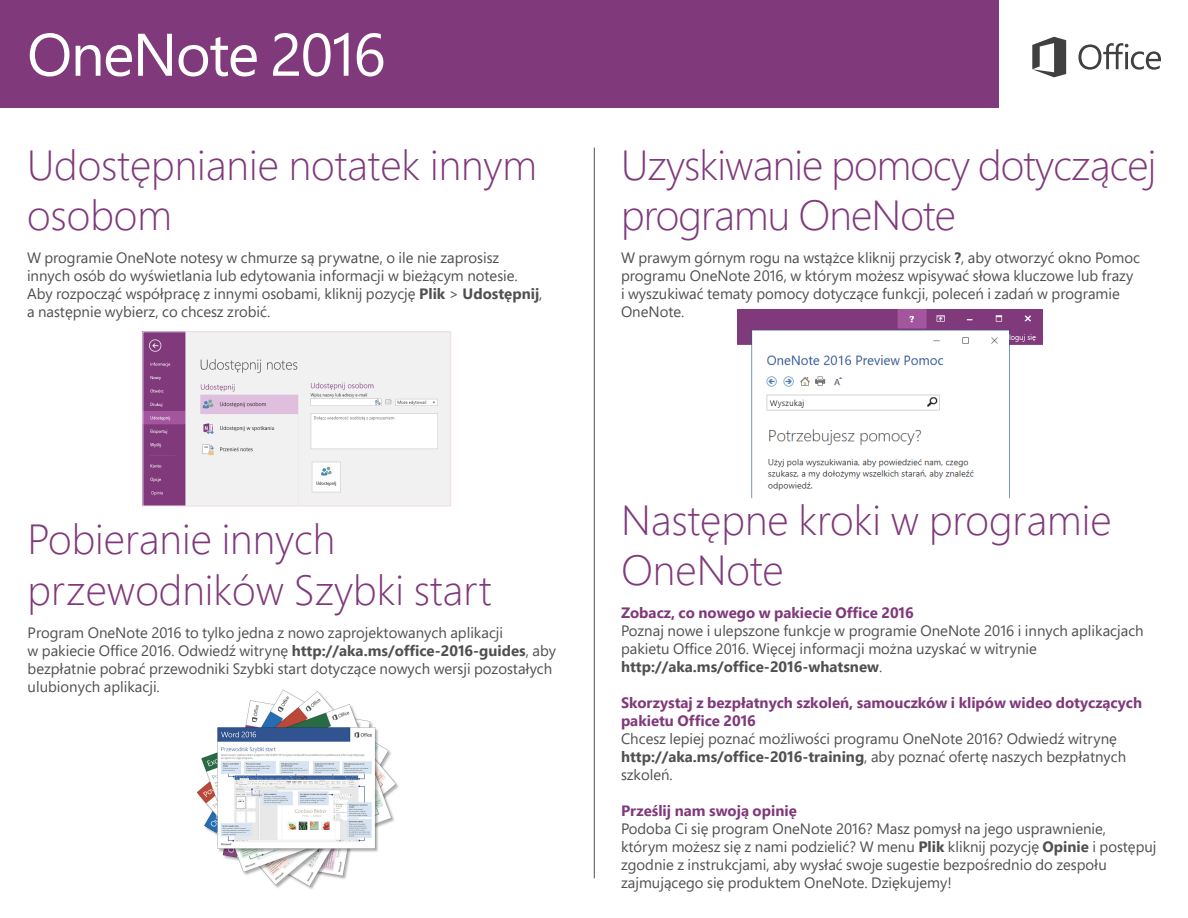
<style>
.page{position:relative;width:1188px;height:918px;background:#fff}
.page>*{position:absolute;margin:0;border:0;box-sizing:border-box;transform-origin:0 0}
.t1{font:60px "Segoe Pro";letter-spacing:-.025em;color:#fff}
.t2{font:300 42px/50.4px "Segoe Pro";color:#80397b}
.t3{font:300 42px/50.4px "Segoe Pro";letter-spacing:-.02em;color:#80397b}
.t4{font:15px/18px "Segoe Pro";color:#505050}
.t5{font:700 15px/18px "Segoe Pro";color:#80397b}
.s1{font-weight:700}
</style>
<div class="page">
<div style="left:0;top:0;width:999px;height:108px;background:#80397b"></div>
<svg style="left:1078px;top:43px;width:83px;height:27px"></svg>
<svg style="left:1032px;top:37px;width:34px;height:40px"></svg>
<hr style="left:594px;top:148px;width:1px;height:730px;background:#505050">
<img style="left:145px;top:334px;width:304px;height:170px">
<div style="left:143px;top:332px;width:308px;height:174px;border:1px solid #f0daee"></div>
<img style="left:737px;top:309px;width:305px;height:188px">
<img style="left:197px;top:689px;width:202px;height:200px">
<h1 class="t1" style="left:27px;top:13px;width:360px">OneNote 2016</h1>
<p class="t2" style="left:27px;top:139px;width:512px">Udostępnianie notatek innym osobom</p>
<p class="t4" style="left:27px;top:249px;width:517px">W programie OneNote notesy w chmurze są prywatne, o ile nie zaprosisz innych osób do wyświetlania lub edytowania informacji w bieżącym notesie.<br>Aby rozpocząć współpracę z innymi osobami, kliknij pozycję <span class="s1">Plik</span> &gt; <span class="s1">Udostępnij</span>, a następnie wybierz, co chcesz zrobić.</p>
<p class="t3" style="left:621px;top:139px;width:537px">Uzyskiwanie pomocy dotyczącej programu OneNote</p>
<p class="t4" style="left:621px;top:249px;width:520px">W prawym górnym rogu na wstążce kliknij przycisk <span class="s1">?</span>, aby otworzyć okno Pomoc programu OneNote 2016, w którym możesz wpisywać słowa kluczowe lub frazy i wyszukiwać tematy pomocy dotyczące funkcji, poleceń i zadań w programie OneNote.</p>
<p class="t2" style="left:28px;top:513px;width:465px">Pobieranie innych przewodników Szybki start</p>
<p class="t4" style="left:28px;top:623px;width:530px">Program OneNote 2016 to tylko jedna z nowo zaprojektowanych aplikacji<br>w pakiecie Office 2016. Odwiedź witrynę <span class="s1">http://aka.ms/office-2016-guides</span>, aby bezpłatnie pobrać przewodniki Szybki start dotyczące nowych wersji pozostałych ulubionych aplikacji.</p>
<p class="t2" style="left:621px;top:494px;width:492px">Następne kroki w programie<br>OneNote</p>
<p class="t5" style="left:621px;top:603px;width:294px">Zobacz, co nowego w pakiecie Office 2016</p>
<p class="t4" style="left:621px;top:621px;width:524px">Poznaj nowe i ulepszone funkcje w programie OneNote 2016 i innych aplikacjach pakietu Office 2016. Więcej informacji można uzyskać w witrynie <span class="s1">http://aka.ms/office-2016-whatsnew</span>.</p>
<p class="t5" style="left:621px;top:693px;width:523px">Skorzystaj z bezpłatnych szkoleń, samouczków i klipów wideo dotyczących pakietu Office 2016</p>
<p class="t4" style="left:621px;top:729px;width:507px">Chcesz lepiej poznać możliwości programu OneNote 2016? Odwiedź witrynę <span class="s1">http://aka.ms/office-2016-training</span>, aby poznać ofertę naszych bezpłatnych szkoleń.</p>
<p class="t5" style="left:621px;top:801px;width:177px">Prześlij nam swoją opinię</p>
<p class="t4" style="left:621px;top:819px;width:537px">Podoba Ci się program OneNote 2016? Masz pomysł na jego usprawnienie, którym możesz się z nami podzielić? W menu <span class="s1">Plik</span> kliknij pozycję <span class="s1">Opinie</span> i postępuj zgodnie z instrukcjami, aby wysłać swoje sugestie bezpośrednio do zespołu zajmującego się produktem OneNote. Dziękujemy!</p>
</div>
